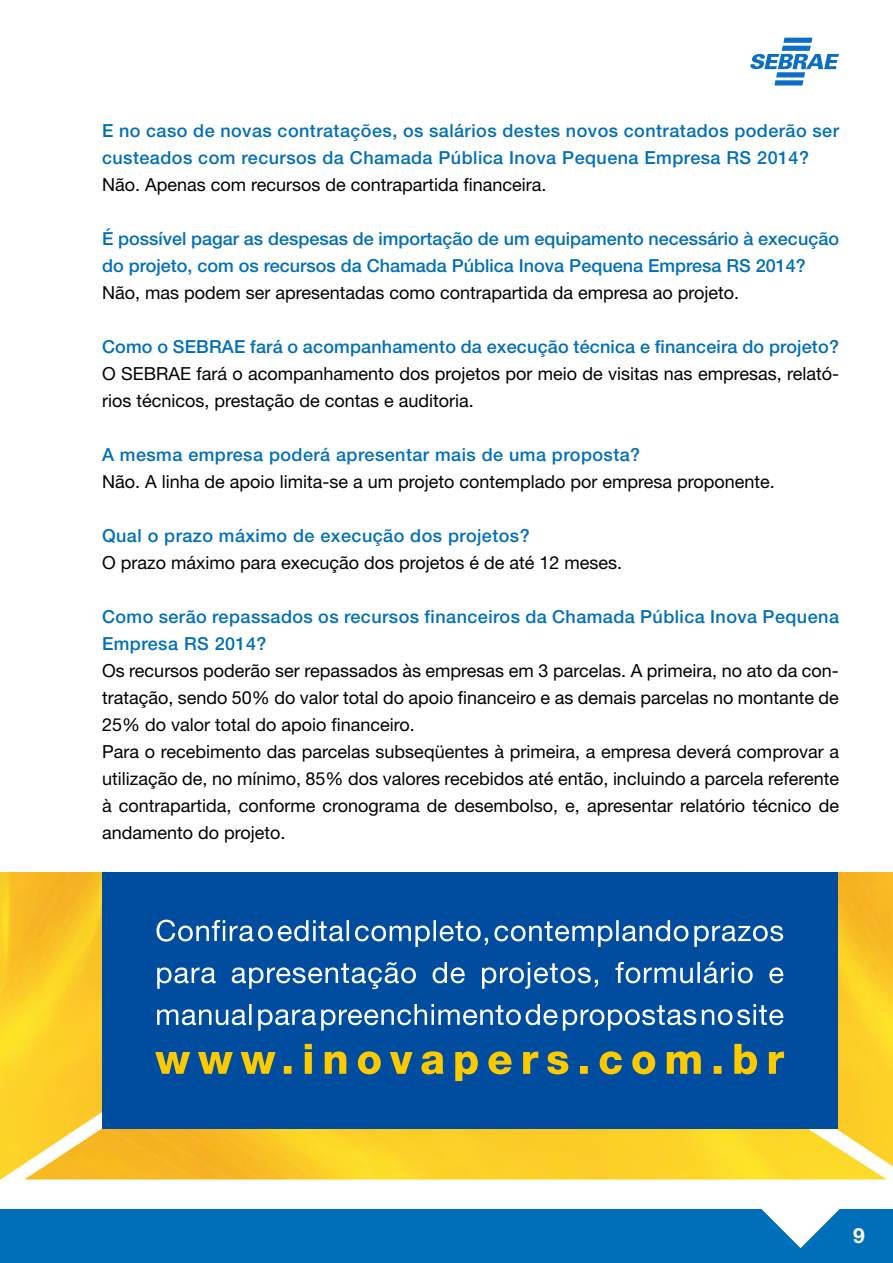
<style>
.page{position:relative;width:893px;height:1263px;background:#fff}
.page>*{position:absolute;margin:0;border:0;box-sizing:border-box;transform-origin:0 0}
.t1{font:700 21px "Helvetica Neue LT Std";color:#fff}
.t2{font:18px/27px "Helvetica Neue LT Std";color:#000}
.t3{font:500 18px/27px "Helvetica Neue LT Std";letter-spacing:.025em;color:#006fba}
.t4{font:500 18px/27px "Helvetica Neue LT Std";color:#006fba}
</style>
<div class="page">
<div style="left:0;top:1209px;width:893px;height:54px;background:#006fba"></div>
<svg style="left:761px;top:1209px;width:79px;height:39px"></svg>
<svg style="left:750px;top:38px;width:89px;height:47px"></svg>
<img style="left:0;top:872px;width:296px;height:308px">
<img style="left:837px;top:872px;width:56px;height:294px">
<img style="left:24px;top:899px;width:863px;height:280px">
<div style="left:102px;top:872px;width:735px;height:257px;background:#004d9f"></div>
<svg style="left:155px;top:1044px;width:629px;height:37px"></svg>
<svg style="left:157px;top:1004px;width:626px;height:27px"></svg>
<svg style="left:157px;top:961px;width:626px;height:28px"></svg>
<svg style="left:156px;top:920px;width:627px;height:27px"></svg>
<p class="t3" style="left:102px;top:117px;width:738px">E no caso de novas contratações, os salários destes novos contratados poderão ser custeados com recursos da Chamada Pública Inova Pequena Empresa RS 2014?</p>
<p class="t2" style="left:102px;top:171px;width:446px">Não. Apenas com recursos de contrapartida financeira.</p>
<p class="t4" style="left:102px;top:225px;width:738px">É possível pagar as despesas de importação de um equipamento necessário à execução do projeto, com os recursos da Chamada Pública Inova Pequena Empresa RS 2014?</p>
<p class="t2" style="left:102px;top:279px;width:639px">Não, mas podem ser apresentadas como contrapartida da empresa ao projeto.</p>
<p class="t3" style="left:102px;top:333px;width:738px">Como o SEBRAE fará o acompanhamento da execução técnica e financeira do projeto?</p>
<p class="t2" style="left:102px;top:360px;width:738px">O SEBRAE fará o acompanhamento dos projetos por meio de visitas nas empresas, relató&shy;rios técnicos, prestação de contas e auditoria.</p>
<p class="t3" style="left:102px;top:441px;width:540px">A mesma empresa poderá apresentar mais de uma proposta?</p>
<p class="t2" style="left:102px;top:468px;width:674px">Não. A linha de apoio limita-se a um projeto contemplado por empresa proponente.</p>
<p class="t3" style="left:102px;top:522px;width:429px">Qual o prazo máximo de execução dos projetos?</p>
<p class="t2" style="left:102px;top:549px;width:522px">O prazo máximo para execução dos projetos é de até 12 meses.</p>
<p class="t3" style="left:102px;top:603px;width:738px">Como serão repassados os recursos financeiros da Chamada Pública Inova Pequena<br>Empresa RS 2014?</p>
<p class="t2" style="left:102px;top:657px;width:738px">Os recursos poderão ser repassados às empresas em 3 parcelas. A primeira, no ato da con&shy;tratação, sendo 50% do valor total do apoio financeiro e as demais parcelas no montante de 25% do valor total do apoio financeiro.<br>Para o recebimento das parcelas subseqüentes à primeira, a empresa deverá comprovar a utilização de, no mínimo, 85% dos valores recebidos até então, incluindo a parcela referente à contrapartida, conforme cronograma de desembolso, e, apresentar relatório técnico de andamento do projeto.</p>
<p class="t1" style="left:853px;top:1223px;width:13px">9</p>
</div>
